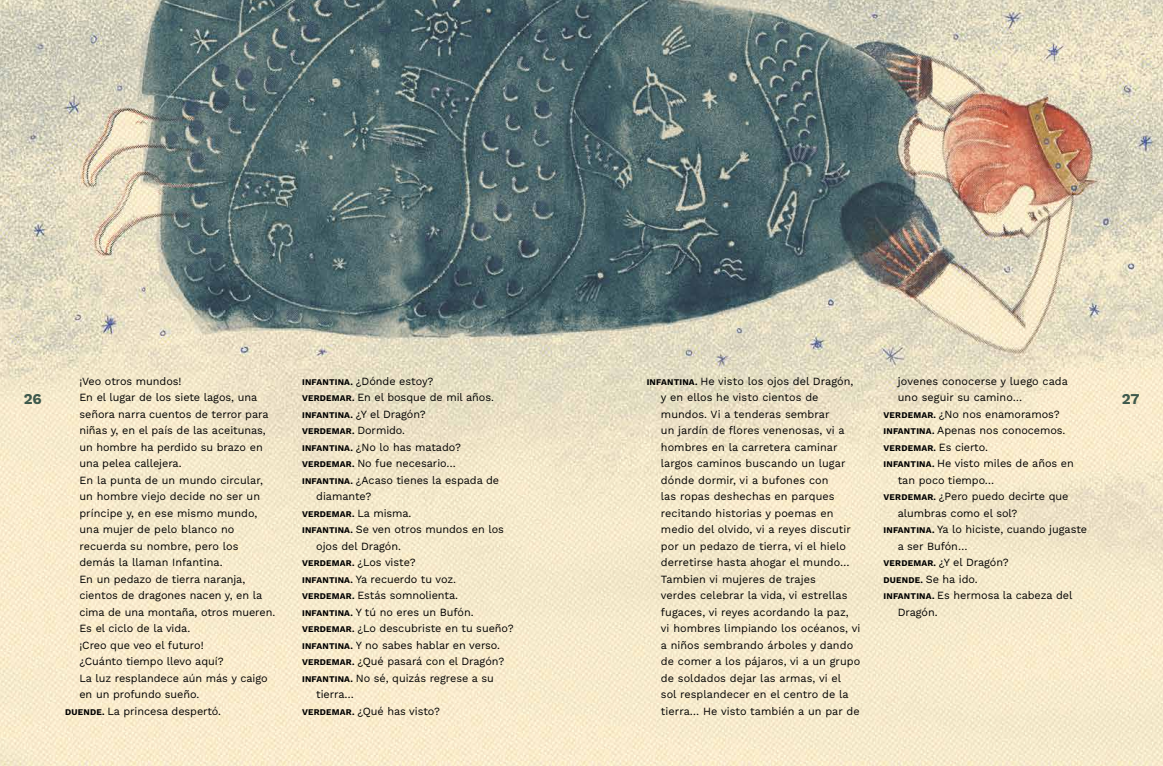
<style>
.page{position:relative;width:1163px;height:766px;background:#fff}
.page>*{position:absolute;margin:0;border:0;box-sizing:border-box;transform-origin:0 0}
.t1{font:700 15px "Work Sans";color:#3f605e}
.t2{font:11px/16.5px "Work Sans";letter-spacing:-.005em;color:#000}
.t3{font:700 8.7px "Work Sans";letter-spacing:.02em;color:#000}
.s1{font-weight:700;font-size:8.7px}
.s2{font-weight:400;font-size:11px}
</style>
<div class="page">
<img style="left:0;top:0;width:1162px;height:765px">
<p class="t2" style="left:302px;top:372px;width:193px"><span class="s1">INFANTINA.</span> ¿Dónde estoy?<br><span class="s1">VERDEMAR.</span> En el bosque de mil años.<br><span class="s1">INFANTINA.</span> ¿Y el Dragón?</p>
<p class="t3" style="left:302px;top:424px;width:104px">VERDEMAR. <span class="s2">Dormido.</span></p>
<p class="t2" style="left:302px;top:438px;width:160px"><span class="s1">INFANTINA.</span> ¿No lo has matado?</p>
<p class="t2" style="left:302px;top:454px;width:155px"><span class="s1">VERDEMAR.</span> No fue necesario…</p>
<p class="t2" style="left:302px;top:471px;width:199px"><span class="s1">INFANTINA.</span> ¿Acaso tienes la espada de</p>
<p class="t2" style="left:316px;top:487px;width:57px">diamante?</p>
<p class="t3" style="left:302px;top:507px;width:111px">VERDEMAR. <span class="s2">La misma.</span></p>
<p class="t2" style="left:302px;top:520px;width:203px"><span class="s1">INFANTINA.</span> Se ven otros mundos en los</p>
<p class="t2" style="left:316px;top:537px;width:86px">ojos del Dragón.</p>
<p class="t2" style="left:302px;top:553px;width:115px"><span class="s1">VERDEMAR.</span> ¿Los viste?</p>
<p class="t2" style="left:302px;top:570px;width:155px"><span class="s1">INFANTINA.</span> Ya recuerdo tu voz.</p>
<p class="t2" style="left:302px;top:586px;width:157px"><span class="s1">VERDEMAR.</span> Estás somnolienta.</p>
<p class="t2" style="left:302px;top:603px;width:173px"><span class="s1">INFANTINA.</span> Y tú no eres un Bufón.</p>
<p class="t2" style="left:302px;top:619px;width:213px"><span class="s1">VERDEMAR.</span> ¿Lo descubriste en tu sueño?</p>
<p class="t2" style="left:302px;top:636px;width:199px"><span class="s1">INFANTINA.</span> Y no sabes hablar en verso.</p>
<p class="t2" style="left:302px;top:652px;width:204px"><span class="s1">VERDEMAR.</span> ¿Qué pasará con el Dragón?</p>
<p class="t2" style="left:302px;top:669px;width:193px"><span class="s1">INFANTINA.</span> No sé, quizás regrese a su</p>
<p class="t2" style="left:316px;top:685px;width:39px">tierra…</p>
<p class="t2" style="left:302px;top:702px;width:139px"><span class="s1">VERDEMAR.</span> ¿Qué has visto?</p>
<p class="t2" style="left:660px;top:372px;width:201px;text-indent:-14px"><span class="s1">INFANTINA.</span> He visto los ojos del Dragón, y en ellos he visto cientos de mundos. Vi a tenderas sembrar<br>un jardín de flores venenosas, vi a hombres en la carretera caminar largos caminos buscando un lugar dónde dormir, vi a bufones con<br>las ropas deshechas en parques recitando historias y poemas en medio del olvido, vi a reyes discutir por un pedazo de tierra, vi el hielo derretirse hasta ahogar el mundo… Tambien vi mujeres de trajes<br>verdes celebrar la vida, vi estrellas fugaces, vi reyes acordando la paz,<br>vi hombres limpiando los océanos, vi a niños sembrando árboles y dando de comer a los pájaros, vi a un grupo de soldados dejar las armas, vi el<br>sol resplandecer en el centro de la tierra… He visto también a un par de</p>
<p class="t2" style="left:897px;top:372px;width:172px">jovenes conocerse y luego cada</p>
<p class="t2" style="left:79px;top:372px;width:104px">¡Veo otros mundos!</p>
<p class="t2" style="left:79px;top:388px;width:179px">En el lugar de los siete lagos, una</p>
<p class="t2" style="left:79px;top:405px;width:190px">señora narra cuentos de terror para</p>
<p class="t2" style="left:79px;top:421px;width:188px">niñas y, en el país de las aceitunas,</p>
<p class="t2" style="left:79px;top:438px;width:185px">un hombre ha perdido su brazo en</p>
<p class="t2" style="left:79px;top:454px;width:104px">una pelea callejera.</p>
<p class="t2" style="left:79px;top:471px;width:185px">En la punta de un mundo circular,</p>
<p class="t2" style="left:79px;top:487px;width:182px">un hombre viejo decide no ser un</p>
<p class="t2" style="left:79px;top:504px;width:179px">príncipe y, en ese mismo mundo,</p>
<p class="t2" style="left:79px;top:520px;width:156px">una mujer de pelo blanco no</p>
<p class="t2" style="left:79px;top:537px;width:160px">recuerda su nombre, pero los</p>
<p class="t2" style="left:79px;top:553px;width:145px">demás la llaman Infantina.</p>
<p class="t2" style="left:79px;top:570px;width:167px">En un pedazo de tierra naranja,</p>
<p class="t2" style="left:79px;top:586px;width:184px">cientos de dragones nacen y, en la</p>
<p class="t2" style="left:79px;top:603px;width:197px">cima de una montaña, otros mueren.</p>
<p class="t2" style="left:79px;top:619px;width:112px">Es el ciclo de la vida.</p>
<p class="t2" style="left:79px;top:636px;width:126px">¡Creo que veo el futuro!</p>
<p class="t2" style="left:79px;top:652px;width:146px">¿Cuánto tiempo llevo aquí?</p>
<p class="t2" style="left:79px;top:669px;width:190px">La luz resplandece aún más y caigo</p>
<p class="t2" style="left:79px;top:685px;width:121px">en un profundo sueño.</p>
<p class="t2" style="left:65px;top:702px;width:157px"><span class="s1">DUENDE.</span> La princesa despertó.</p>
<p class="t2" style="left:897px;top:388px;width:126px">uno seguir su camino…</p>
<p class="t2" style="left:883px;top:405px;width:177px"><span class="s1">VERDEMAR.</span> ¿No nos enamoramos?</p>
<p class="t2" style="left:883px;top:421px;width:183px"><span class="s1">INFANTINA.</span> Apenas nos conocemos.</p>
<p class="t3" style="left:883px;top:441px;width:106px">VERDEMAR. <span class="s2">Es cierto.</span></p>
<p class="t2" style="left:883px;top:454px;width:192px"><span class="s1">INFANTINA.</span> He visto miles de años en</p>
<p class="t2" style="left:897px;top:471px;width:98px">tan poco tiempo…</p>
<p class="t2" style="left:883px;top:487px;width:186px"><span class="s1">VERDEMAR.</span> ¿Pero puedo decirte que</p>
<p class="t2" style="left:897px;top:504px;width:121px">alumbras como el sol?</p>
<p class="t2" style="left:883px;top:520px;width:205px"><span class="s1">INFANTINA.</span> Ya lo hiciste, cuando jugaste</p>
<p class="t2" style="left:897px;top:537px;width:71px">a ser Bufón…</p>
<p class="t2" style="left:883px;top:553px;width:127px"><span class="s1">VERDEMAR.</span> ¿Y el Dragón?</p>
<p class="t2" style="left:883px;top:570px;width:95px"><span class="s1">DUENDE.</span> Se ha ido.</p>
<p class="t2" style="left:883px;top:586px;width:190px"><span class="s1">INFANTINA.</span> Es hermosa la cabeza del</p>
<p class="t2" style="left:897px;top:603px;width:41px">Dragón.</p>
<h1 class="t1" style="left:24px;top:387px;width:20px">26</h1>
<h1 class="t1" style="left:1121px;top:387px;width:19px">27</h1>
</div>
